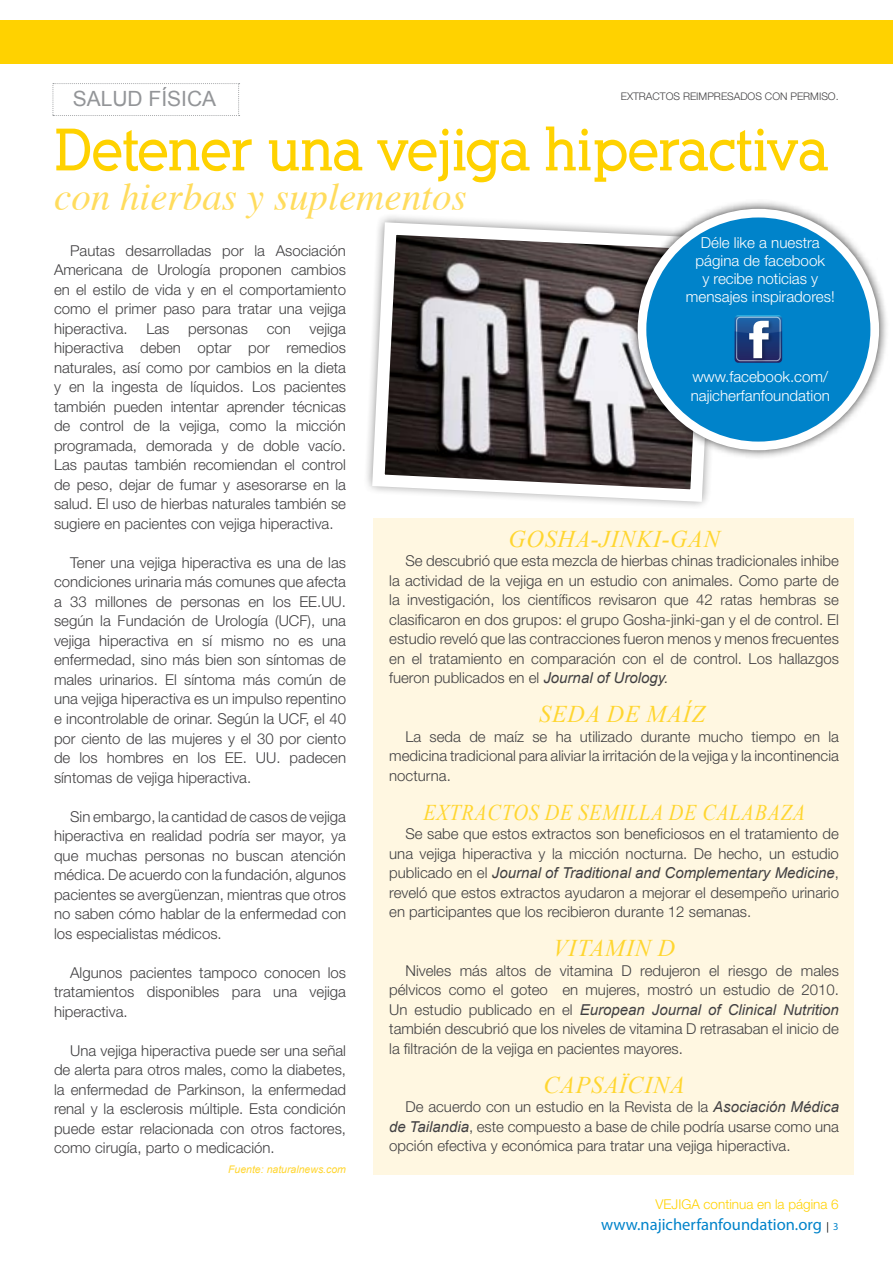
<style>
.page{position:relative;width:893px;height:1263px;background:#fff}
.page>*{position:absolute;margin:0;border:0;box-sizing:border-box;transform-origin:0 0}
.t1{font:700 58.5px "Alexandria FLF";letter-spacing:-.01em;color:#ffd200;scale:.91 1}
.t2{font:italic 39px "Times";color:#ffdc5d}
.t3{font:italic 24px "Times New Roman";letter-spacing:.035em;color:#ffd630}
.t4{font:italic 22.5px "Times New Roman";letter-spacing:.035em;color:#ffd630;scale:.9 1}
.t5{font:21px "Arial";color:#939598}
.t6{font:16.5px "Myriad Pro";color:#0083ca}
.t7{font:300 15.15px/18.1px "Helvetica Neue LT Std";color:#fff;text-align:center}
.t8{font:300 15px/19.5px "Helvetica Neue LT Std";color:#414042;text-align:justify}
.t9{font:italic 15px "Arial";color:#414042}
.t10{font:300 13.5px "Helvetica Neue LT Std";color:#ffd200}
.t11{font:300 10.5px "Helvetica Neue LT Std";color:#414042}
.t12{font:italic 10.5px "Arial";color:#ffd630}
.s1{font-family:"Arial";font-weight:400;font-style:italic}
.s2{font-family:"Helvetica Neue LT Std";font-weight:300;font-style:normal}
.s3{font-size:10.5px;color:#000}
.s4{font-size:10.5px}
</style>
<div class="page">
<div style="left:0;top:21px;width:893px;height:43px;background:#ffd200"></div>
<div style="left:373px;top:518px;width:481px;height:657px;background:#fff7e1"></div>
<svg style="left:367px;top:216px;width:343px;height:290px"></svg>
<svg style="left:52px;top:83px;width:188px;height:33px"></svg>
<div style="left:628px;top:199px;width:261px;height:261px;background:#000;opacity:.75"></div>
<div style="left:642px;top:213px;width:233px;height:233px;background:#0083ca;border-radius:50%"></div>
<div style="left:638px;top:209px;width:241px;height:241px;border:9px solid #fff;border-radius:50%"></div>
<svg style="left:735px;top:315px;width:47px;height:48px;background:#516e9e"></svg>
<h3 class="t5" style="left:73px;top:85px;width:145px">SALUD FÍSICA</h3>
<h1 class="t1" style="left:54px;top:119px;width:853px">Detener una vejiga hiperactiva</h1>
<h2 class="t2" style="left:54px;top:163px;width:414px">con hierbas y suplementos</h2>
<p class="t11" style="left:621px;top:90px;width:219px">EXTRACTOS REIMPRESADOS CON PERMISO.</p>
<p class="t8" style="left:54px;top:241px;width:294px;text-indent:16px">Pautas desarrolladas por la Asociación Americana de Urología proponen cambios en el estilo de vida y en el comportamiento como el primer paso para tratar una vejiga hiperactiva.</p>
<p class="t8" style="left:54px;top:319px;width:294px;text-indent:256px">vejiga hiperactiva deben optar por remedios naturales, así como por cambios en la dieta y en la ingesta de líquidos. Los pacientes también pueden intentar aprender técnicas de control de la vejiga, como la micción programada, demorada y de doble vacío.<br>Las pautas también recomiendan el control de peso, dejar de fumar y asesorarse en la salud. El uso de hierbas naturales también se sugiere en pacientes con vejiga hiperactiva.</p>
<p class="t8" style="left:54px;top:553px;width:294px;text-indent:16px">Tener una vejiga hiperactiva es una de las condiciones urinaria más comunes que afecta a 33 millones de personas en los EE.UU. según la Fundación de Urología (UCF), una vejiga hiperactiva en sí mismo no es una enfermedad, sino más bien son síntomas de males urinarios. El síntoma más común de una vejiga hiperactiva es un impulso repentino e incontrolable de orinar. Según la UCF, el 40 por ciento de las mujeres y el 30 por ciento de los hombres en los EE. UU. padecen síntomas de vejiga hiperactiva.</p>
<p class="t8" style="left:54px;top:806px;width:294px;text-indent:16px">Sin embargo, la cantidad de casos de vejiga hiperactiva en realidad podría ser mayor, ya que muchas personas no buscan atención médica. De acuerdo con la fundación, algunos pacientes se avergüenzan, mientras que otros no saben cómo hablar de la enfermedad con los especialistas médicos.</p>
<p class="t8" style="left:54px;top:962px;width:294px;text-indent:16px">Algunos pacientes tampoco conocen los tratamientos disponibles para una vejiga hiperactiva.</p>
<p class="t8" style="left:54px;top:1040px;width:294px;text-indent:16px">Una vejiga hiperactiva puede ser una señal de alerta para otros males, como la diabetes, la enfermedad de Parkinson, la enfermedad renal y la esclerosis múltiple. Esta condición puede estar relacionada con otros factores, como cirugía, parto o medicación.</p>
<p class="t12" style="left:228px;top:1162px;width:119px">Fuente: naturalnews.com</p>
<p class="t8" style="left:146px;top:319px;width:25px">Las</p>
<p class="t8" style="left:188px;top:319px;width:61px">personas</p>
<p class="t8" style="left:267px;top:319px;width:26px">con</p>
<p class="t7" style="left:686px;top:233px;width:150px">Déle like a nuestra página de facebook<br>y recibe noticias y mensajes inspiradores!</p>
<p class="t7" style="left:691px;top:368px;width:141px;text-align:left">www.facebook.com/ najicherfanfoundation</p>
<h3 class="t3" style="left:508px;top:522px;width:213px">GOSHA-JINKI-GAN</h3>
<p class="t8" style="left:389px;top:551px;width:451px;text-indent:16px">Se descubrió que esta mezcla de hierbas chinas tradicionales inhibe la actividad de la vejiga en un estudio con animales. Como parte de la investigación, los científicos revisaron que 42 ratas hembras se clasificaron en dos grupos: el grupo Gosha-jinki-gan y el de control. El estudio reveló que las contracciones fueron menos y menos frecuentes en el tratamiento en comparación con el de control. Los hallazgos fueron publicados en el <span class="s1">Journal of Urology.</span></p>
<h3 class="t3" style="left:539px;top:698px;width:167px">SEDA DE MAÍZ</h3>
<p class="t8" style="left:389px;top:726px;width:451px;text-indent:16px">La seda de maíz se ha utilizado durante mucho tiempo en la medicina tradicional para aliviar la irritación de la vejiga y la incontinencia nocturna.</p>
<h3 class="t4" style="left:423px;top:797px;width:426px">EXTRACTOS DE SEMILLA DE CALABAZA</h3>
<p class="t8" style="left:389px;top:824px;width:451px;text-align:right">Se sabe que estos extractos son beneficiosos en el tratamiento de una vejiga hiperactiva y la micción nocturna. De hecho, un estudio</p>
<p class="t9" style="left:389px;top:863px;width:451px"><span class="s2">publicado en el</span> Journal of Traditional and Complementary Medicine<span class="s2">,</span></p>
<p class="t8" style="left:389px;top:882px;width:451px">reveló que estos extractos ayudaron a mejorar el desempeño urinario en participantes que los recibieron durante 12 semanas.</p>
<h3 class="t3" style="left:553px;top:932px;width:124px">VITAMIN D</h3>
<p class="t8" style="left:389px;top:960px;width:451px;text-align:right">Niveles más altos de vitamina D redujeron el riesgo de males pélvicos como el goteo en mujeres, mostró un estudio de 2010.</p>
<p class="t9" style="left:389px;top:1000px;width:451px"><span class="s2">Un estudio publicado en el</span> European Journal of Clinical Nutrition</p>
<p class="t8" style="left:389px;top:1019px;width:451px">también descubrió que los niveles de vitamina D retrasaban el inicio de la filtración de la vejiga en pacientes mayores.</p>
<h3 class="t3" style="left:543px;top:1068px;width:143px">CAPSAÏCINA</h3>
<p class="t8" style="left:389px;top:1097px;width:451px;text-indent:16px">De acuerdo con un estudio en la Revista de la <span class="s1">Asociación Médica de Tailandia</span>, este compuesto a base de chile podría usarse como una opción efectiva y económica para tratar una vejiga hiperactiva.</p>
<p class="t10" style="left:656px;top:1196px;width:185px">VEJIGA continua en la página 6</p>
<p class="t6" style="left:601px;top:1214px;width:239px">www.najicherfanfoundation.org <span class="s3">|</span> <span class="s4">3</span></p>
</div>
